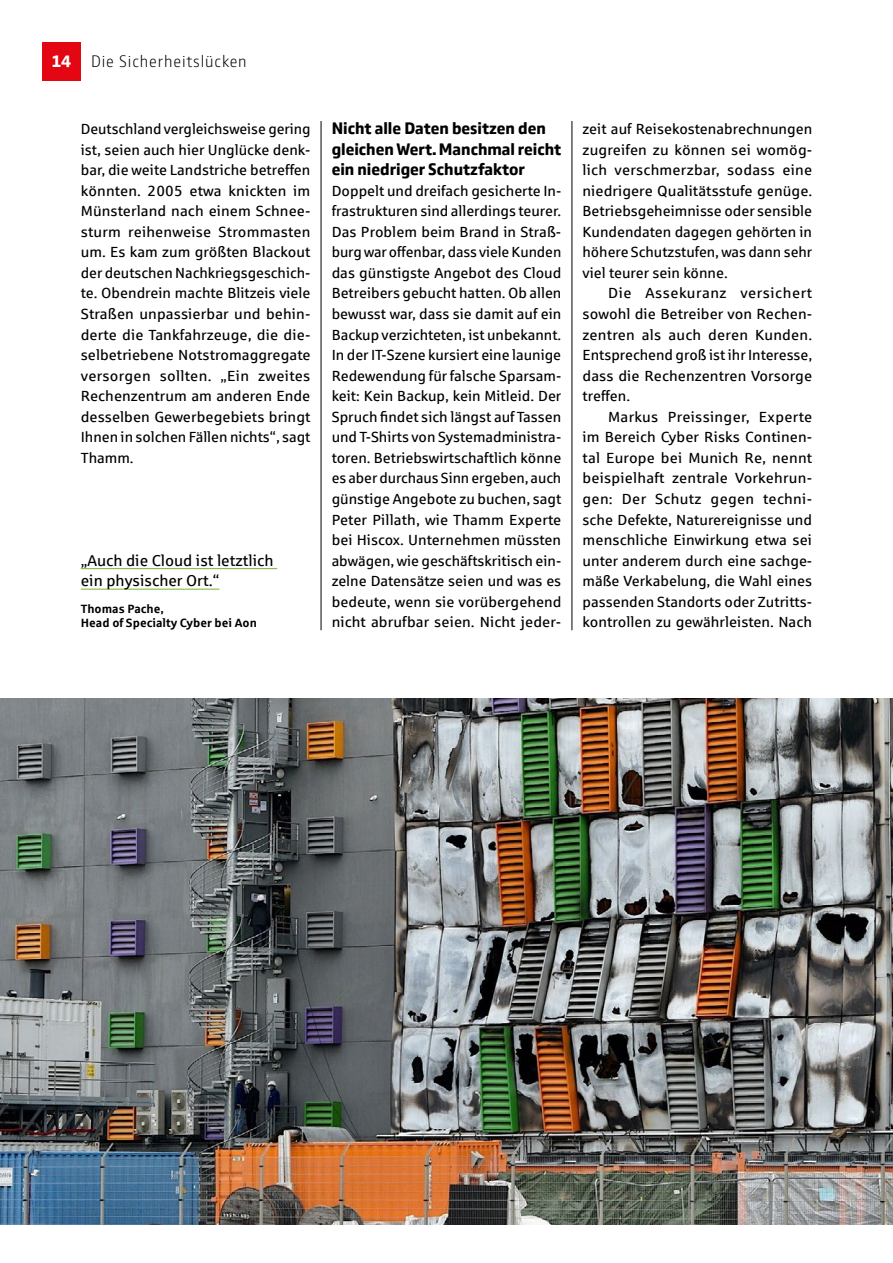
<style>
.page{position:relative;width:893px;height:1263px;background:#fff}
.page>*{position:absolute;margin:0;border:0;box-sizing:border-box;transform-origin:0 0}
.t1{font:700 17.25px/20.5px "GD Vtype";color:#000}
.t2{font:200 17.25px "GD Vtype";letter-spacing:.05em;color:#000}
.t3{font:15.75px/20.5px "Sparkasse Rg";color:#000}
.t4{font:14.7px/20.5px "Sparkasse Rg";color:#000;text-align:justify}
.t5{font:700 12px/14.2px "Sparkasse Rg";color:#000}
.s1{font-weight:700;color:#fff}
</style>
<div class="page">
<img style="left:0;top:698px;width:893px;height:527px">
<div style="left:43px;top:43px;width:38px;height:38px;background:#e30613"></div>
<hr style="left:321px;top:121px;width:1px;height:509px;background:#000">
<hr style="left:572px;top:121px;width:1px;height:509px;background:#000">
<hr style="left:81px;top:568px;width:196px;height:1px;background:#7cba3b">
<hr style="left:81px;top:589px;width:138px;height:1px;background:#7cba3b">
<p class="t2" style="left:52px;top:49px;width:196px"><span class="s1">14</span> Die Sicherheitslücken</p>
<p class="t4" style="left:81px;top:118px;width:231px">Deutschland vergleichsweise gering ist, seien auch hier Unglücke denk&shy;bar, die weite Landstriche betreffen könnten. 2005 etwa knickten im Münsterland nach einem Schnee&shy;sturm reihenweise Strommasten um. Es kam zum größten Blackout der deutschen Nachkriegsgeschich&shy;te. Obendrein machte Blitzeis viele Straßen unpassierbar und behin&shy;derte die Tankfahrzeuge, die die&shy;selbetriebene Notstromaggregate versorgen sollten. „Ein zweites Rechenzentrum am anderen Ende desselben Gewerbegebiets bringt Ihnen in solchen Fällen nichts“, sagt Thamm.</p>
<p class="t1" style="left:332px;top:117px;width:231px">Nicht alle Daten besitzen den gleichen Wert. Manchmal reicht ein niedriger Schutzfaktor</p>
<p class="t4" style="left:332px;top:180px;width:231px">Doppelt und dreifach gesicherte In&shy;frastrukturen sind allerdings teurer.<br>Das Problem beim Brand in Straß&shy;burg war offenbar, dass viele Kunden das günstigste Angebot des Cloud Betreibers gebucht hatten. Ob allen bewusst war, dass sie damit auf ein Backup verzichteten, ist unbekannt.<br>In der IT-Szene kursiert eine launige Redewendung für falsche Sparsam&shy;keit: Kein Backup, kein Mitleid. Der Spruch findet sich längst auf Tassen und T-Shirts von Systemadministra&shy;toren. Betriebswirtschaftlich könne es aber durchaus Sinn ergeben, auch günstige Angebote zu buchen, sagt Peter Pillath, wie Thamm Experte bei Hiscox. Unternehmen müssten abwägen, wie geschäftskritisch ein&shy;zelne Datensätze seien und was es bedeute, wenn sie vorübergehend nicht abrufbar seien. Nicht jeder-</p>
<p class="t3" style="left:81px;top:549px;width:194px">„Auch die Cloud ist letztlich ein physischer Ort.“</p>
<p class="t5" style="left:81px;top:601px;width:178px">Thomas Pache,<br>Head of Specialty Cyber bei Aon</p>
<p class="t4" style="left:583px;top:118px;width:231px">zeit auf Reisekostenabrechnungen zugreifen zu können sei womög&shy;lich verschmerzbar, sodass eine niedrigere Qualitätsstufe genüge.<br>Betriebsgeheimnisse oder sensible Kundendaten dagegen gehörten in höhere Schutzstufen, was dann sehr viel teurer sein könne.</p>
<p class="t4" style="left:583px;top:283px;width:231px;text-indent:26px">Die Assekuranz versichert sowohl die Betreiber von Rechen&shy;zentren als auch deren Kunden.<br>Entsprechend groß ist ihr Interesse, dass die Rechenzentren Vorsorge treffen.</p>
<p class="t4" style="left:583px;top:406px;width:231px;text-indent:26px">Markus Preissinger, Experte im Bereich Cyber Risks Continen&shy;tal Europe bei Munich Re, nennt beispielhaft zentrale Vorkehrun&shy;gen: Der Schutz gegen techni&shy;sche Defekte, Naturereignisse und menschliche Einwirkung etwa sei unter anderem durch eine sachge&shy;mäße Verkabelung, die Wahl eines passenden Standorts oder Zutritts&shy;kontrollen zu gewährleisten. Nach</p>
</div>
